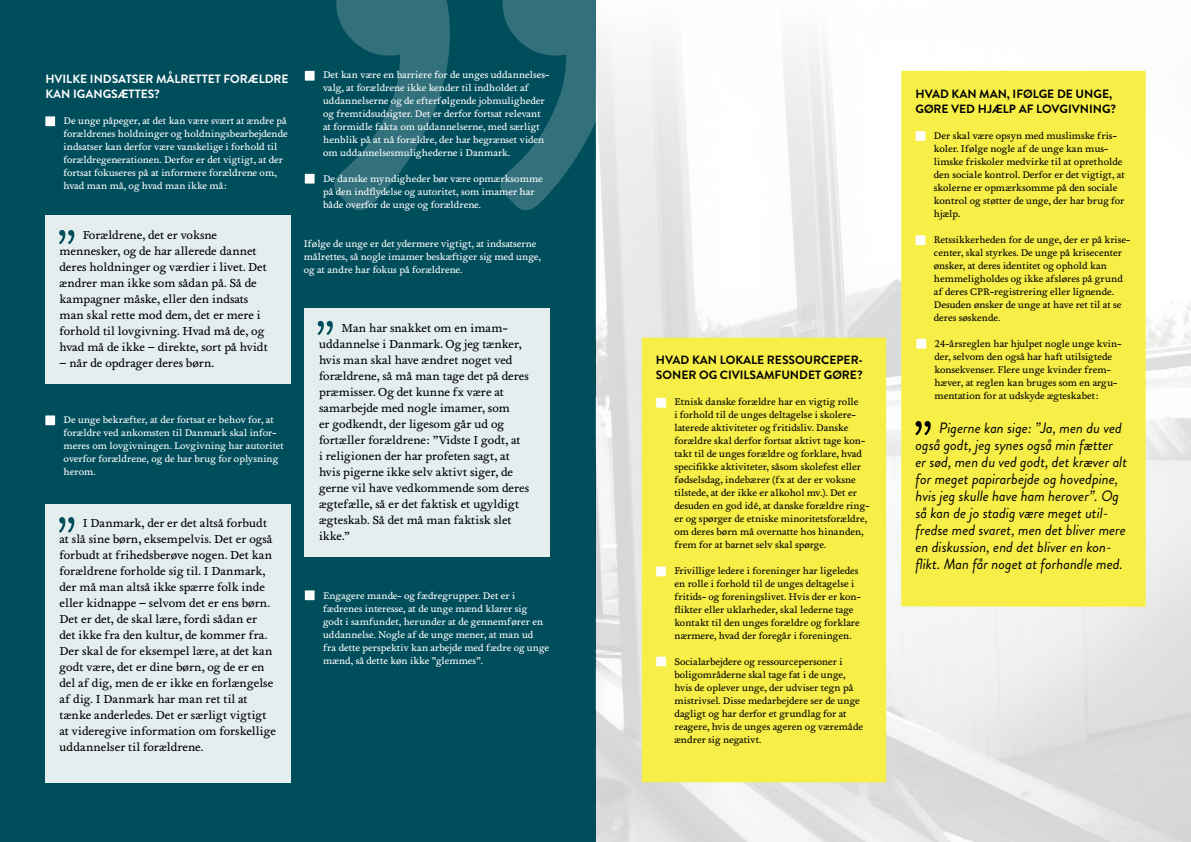
<style>
.page{position:relative;width:1191px;height:842px;background:#fff}
.page>*{position:absolute;margin:0;border:0;box-sizing:border-box;transform-origin:0 0}
.t1{font:italic 15px/17px "Brandon Grotesque";color:#000}
.t2{font:12px/16px "Foundry Wilson";color:#000}
.t3{font:700 12px/15px "Brandon Grotesque";color:#000}
.t4{font:700 12px/15px "Brandon Grotesque";color:#fff}
.t5{font:10px/13px "Foundry Wilson";color:#000}
.t6{font:10px/13px "Foundry Wilson";color:#fff}
</style>
<div class="page">
<div style="left:0;top:0;width:595px;height:842px;background:#004e5c"></div>
<svg style="left:334px;top:0;width:261px;height:211px"></svg>
<img style="left:595px;top:0;width:596px;height:842px">
<div style="left:305px;top:174px;width:9px;height:10px;background:#fff"></div>
<div style="left:305px;top:71px;width:9px;height:10px;background:#fff"></div>
<div style="left:305px;top:590px;width:9px;height:10px;background:#fff"></div>
<div style="left:642px;top:338px;width:244px;height:444px;background:#f7ee47"></div>
<div style="left:656px;top:398px;width:10px;height:10px;background:#fff"></div>
<div style="left:656px;top:567px;width:10px;height:9px;background:#fff"></div>
<div style="left:656px;top:657px;width:10px;height:9px;background:#fff"></div>
<div style="left:45px;top:216px;width:246px;height:168px;background:#e4eeef"></div>
<div style="left:45px;top:116px;width:10px;height:10px;background:#fff"></div>
<div style="left:45px;top:415px;width:10px;height:10px;background:#fff"></div>
<svg style="left:59px;top:230px;width:15px;height:14px"></svg>
<div style="left:45px;top:504px;width:246px;height:278px;background:#e4eeef"></div>
<svg style="left:59px;top:517px;width:15px;height:16px"></svg>
<div style="left:305px;top:308px;width:245px;height:249px;background:#e4eeef"></div>
<svg style="left:317px;top:321px;width:16px;height:14px"></svg>
<div style="left:901px;top:71px;width:244px;height:536px;background:#f7ee47"></div>
<div style="left:915px;top:131px;width:10px;height:10px;background:#fff"></div>
<div style="left:915px;top:235px;width:10px;height:10px;background:#fff"></div>
<div style="left:916px;top:339px;width:10px;height:10px;background:#fff"></div>
<svg style="left:915px;top:421px;width:15px;height:14px"></svg>
<p class="t4" style="left:45px;top:72px;width:245px">HVILKE INDSATSER MÅLRETTET FORÆLDRE<br>KAN IGANGSÆTTES?</p>
<p class="t6" style="left:64px;top:115px;width:226px">De unge påpeger, at det kan være svært at ændre på forældrenes holdninger og holdningsbearbejdende indsatser kan derfor være vanskelige i forhold til forældregenerationen. Derfor er det vigtigt, at der fortsat fokuseres på at informere forældrene om, hvad man må, og hvad man ikke må:</p>
<p class="t2" style="left:60px;top:227px;width:210px;text-indent:23px">Forældrene, det er voksne mennesker, og de har allerede dannet deres holdninger og værdier i livet. Det ændrer man ikke som sådan på. Så de kampagner måske, eller den indsats man skal rette mod dem, det er mere i forhold til lovgivning. Hvad må de, og hvad må de ikke – direkte, sort på hvidt</p>
<p class="t2" style="left:60px;top:355px;width:156px">– når de opdrager deres børn.</p>
<p class="t6" style="left:64px;top:414px;width:222px">De unge bekræfter, at der fortsat er behov for, at forældre ved ankomsten til Danmark skal infor&shy;meres om lovgivningen. Lovgivning har autoritet overfor forældrene, og de har brug for oplysning herom.</p>
<p class="t2" style="left:60px;top:516px;width:218px;text-indent:23px">I Danmark, der er det altså forbudt at slå sine børn, eksempelvis. Det er også forbudt at frihedsberøve nogen. Det kan forældrene forholde sig til. I Danmark, der må man altså ikke spærre folk inde eller kidnappe – selvom det er ens børn.<br>Det er det, de skal lære, fordi sådan er det ikke fra den kultur, de kommer fra.<br>Der skal de for eksempel lære, at det kan godt være, det er dine børn, og de er en del af dig, men de er ikke en forlængelse af dig. I Danmark har man ret til at tænke anderledes. Det er særligt vigtigt at videregive information om forskellige uddannelser til forældrene.</p>
<p class="t6" style="left:323px;top:69px;width:227px">Det kan være en barriere for de unges uddannelses&shy;valg, at forældrene ikke kender til indholdet af uddannelserne og de efterfølgende jobmuligheder og fremtidsudsigter. Det er derfor fortsat relevant at formidle fakta om uddannelserne, med særligt henblik på at nå forældre, der har begrænset viden om uddannelsesmulighederne i Danmark.</p>
<p class="t6" style="left:323px;top:173px;width:221px">De danske myndigheder bør være opmærksomme på den indflydelse og autoritet, som imamer har både overfor de unge og forældrene.</p>
<p class="t6" style="left:304px;top:238px;width:239px">Ifølge de unge er det ydermere vigtigt, at indsatserne målrettes, så nogle imamer beskæftiger sig med unge, og at andre har fokus på forældrene.</p>
<p class="t2" style="left:319px;top:320px;width:212px;text-indent:22px">Man har snakket om en imam&shy;uddannelse i Danmark. Og jeg tænker, hvis man skal have ændret noget ved forældrene, så må man tage det på deres præmisser. Og det kunne fx være at samarbejde med nogle imamer, som<br>er godkendt, der ligesom går ud og fortæller forældrene: ”Vidste I godt, at<br>i religionen der har profeten sagt, at hvis pigerne ikke selv aktivt siger, de gerne vil have vedkommende som deres ægtefælle, så er det faktisk et ugyldigt ægteskab. Så det må man faktisk slet ikke.”</p>
<p class="t6" style="left:323px;top:589px;width:228px">Engagere mande- og fædregrupper. Det er i fædrenes interesse, at de unge mænd klarer sig godt i samfundet, herunder at de gennemfører en uddannelse. Nogle af de unge mener, at man ud fra dette perspektiv kan arbejde med fædre og unge mænd, så dette køn ikke ”glemmes”.</p>
<p class="t3" style="left:656px;top:353px;width:208px">HVAD KAN LOKALE RESSOURCEPER-<br>SONER OG CIVILSAMFUNDET GØRE?</p>
<p class="t5" style="left:674px;top:396px;width:196px">Etnisk danske forældre har en vigtig rolle<br>i forhold til de unges deltagelse i skolere&shy;laterede aktiviteter og fritidsliv. Danske forældre skal derfor fortsat aktivt tage kon&shy;takt til de unges forældre og forklare, hvad specifikke aktiviteter, såsom skolefest eller fødselsdag, indebærer (fx at der er voksne tilstede, at der ikke er alkohol mv.). Det er desuden en god idé, at danske forældre ring&shy;er og spørger de etniske minoritetsforældre, om deres børn må overnatte hos hinanden, frem for at barnet selv skal spørge.</p>
<p class="t5" style="left:674px;top:565px;width:188px">Frivillige ledere i foreninger har ligeledes en rolle i forhold til de unges deltagelse i fritids- og foreningslivet. Hvis der er kon&shy;flikter eller uklarheder, skal lederne tage kontakt til den unges forældre og forklare nærmere, hvad der foregår i foreningen.</p>
<p class="t5" style="left:674px;top:656px;width:190px">Socialarbejdere og ressourcepersoner i boligområderne skal tage fat i de unge, hvis de oplever unge, der udviser tegn på mistrivsel. Disse medarbejdere ser de unge dagligt og har derfor et grundlag for at reagere, hvis de unges ageren og væremåde ændrer sig negativt.</p>
<p class="t3" style="left:915px;top:86px;width:202px">HVAD KAN MAN, IFØLGE DE UNGE,<br>GØRE VED HJÆLP AF LOVGIVNING?</p>
<p class="t5" style="left:934px;top:129px;width:192px">Der skal være opsyn med muslimske fris&shy;koler. Ifølge nogle af de unge kan mus&shy;limske friskoler medvirke til at opretholde den sociale kontrol. Derfor er det vigtigt, at skolerne er opmærksomme på den sociale kontrol og støtter de unge, der har brug for hjælp.</p>
<p class="t5" style="left:934px;top:233px;width:198px">Retssikkerheden for de unge, der er på krise&shy;center, skal styrkes. De unge på krisecenter ønsker, at deres identitet og ophold kan hemmeligholdes og ikke afsløres på grund af deres CPR-registrering eller lignende.<br>Desuden ønsker de unge at have ret til at se deres søskende.</p>
<p class="t5" style="left:934px;top:337px;width:188px">24-årsreglen har hjulpet nogle unge kvin&shy;der, selvom den også har haft utilsigtede konsekvenser. Flere unge kvinder frem&shy;hæver, at reglen kan bruges som en argu&shy;mentation for at udskyde ægteskabet:</p>
<p class="t1" style="left:915px;top:419px;width:213px;text-indent:24px">Pigerne kan sige: ”Ja, men du ved også godt, jeg synes også min fætter er sød, men du ved godt, det kræver alt for meget papirarbejde og hovedpine, hvis jeg skulle have ham herover”. Og så kan de jo stadig være meget util&shy;fredse med svaret, men det bliver mere en diskussion, end det bliver en kon&shy;flikt. Man får noget at forhandle med.</p>
</div>
